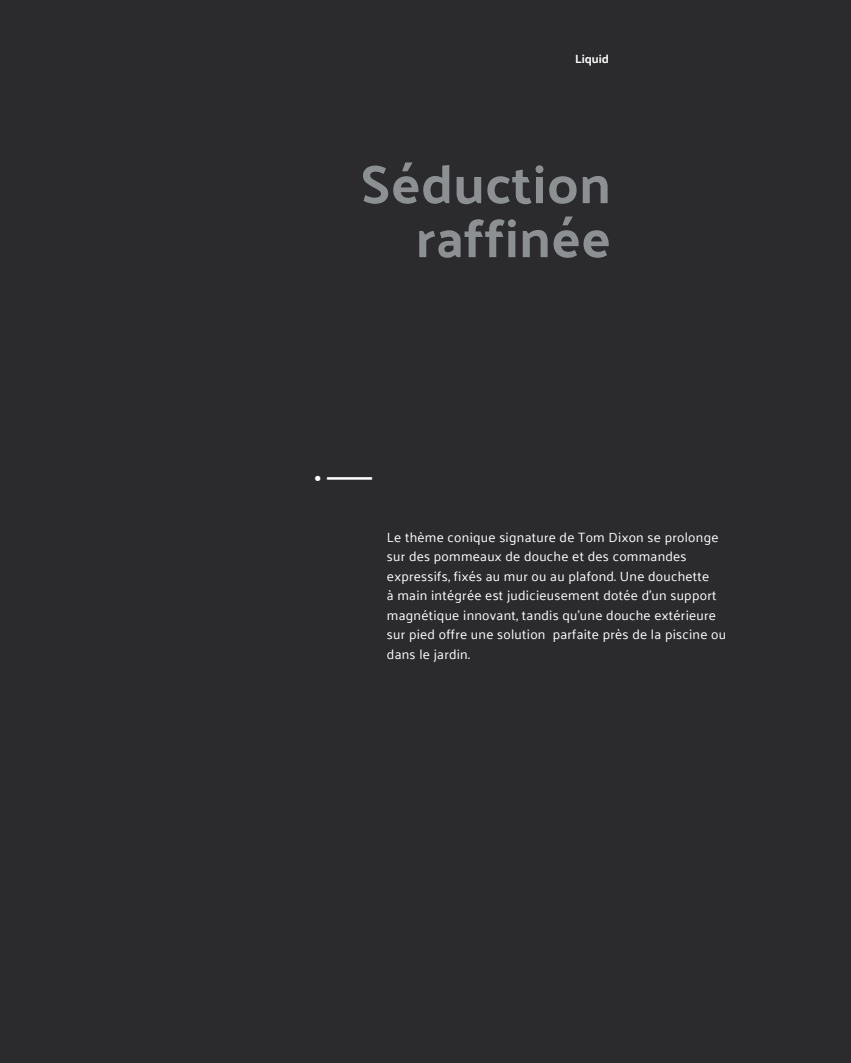
<style>
.page{position:relative;width:851px;height:1063px;background:#fff}
.page>*{position:absolute;margin:0;border:0;box-sizing:border-box;transform-origin:0 0}
.t1{font:700 54px/54px "Palanquin";letter-spacing:.01em;color:#8d9093;text-align:right}
.t2{font:45px "Century Std";color:#fff}
.t3{font:13.5px/19.5px "Palanquin";letter-spacing:.02em;color:#fff}
.t4{font:700 12px "Palanquin";color:#fff}
</style>
<div class="page">
<div style="left:0;top:0;width:850px;height:1063px;background:#2b2b2e"></div>
<p class="t4" style="left:575px;top:52px;width:35px">Liquid</p>
<h1 class="t1" style="left:360px;top:158px;width:251px">Séduction raffinée</h1>
<h2 class="t2" style="left:313px;top:447px;width:61px">∙—</h2>
<p class="t3" style="left:387px;top:527px;width:341px">Le thème conique signature de Tom Dixon se prolonge sur des pommeaux de douche et des commandes expressifs, fixés au mur ou au plafond. Une douchette<br>à main intégrée est judicieusement dotée d’un support magnétique innovant, tandis qu’une douche extérieure sur pied offre une solution parfaite près de la piscine ou dans le jardin.</p>
</div>
